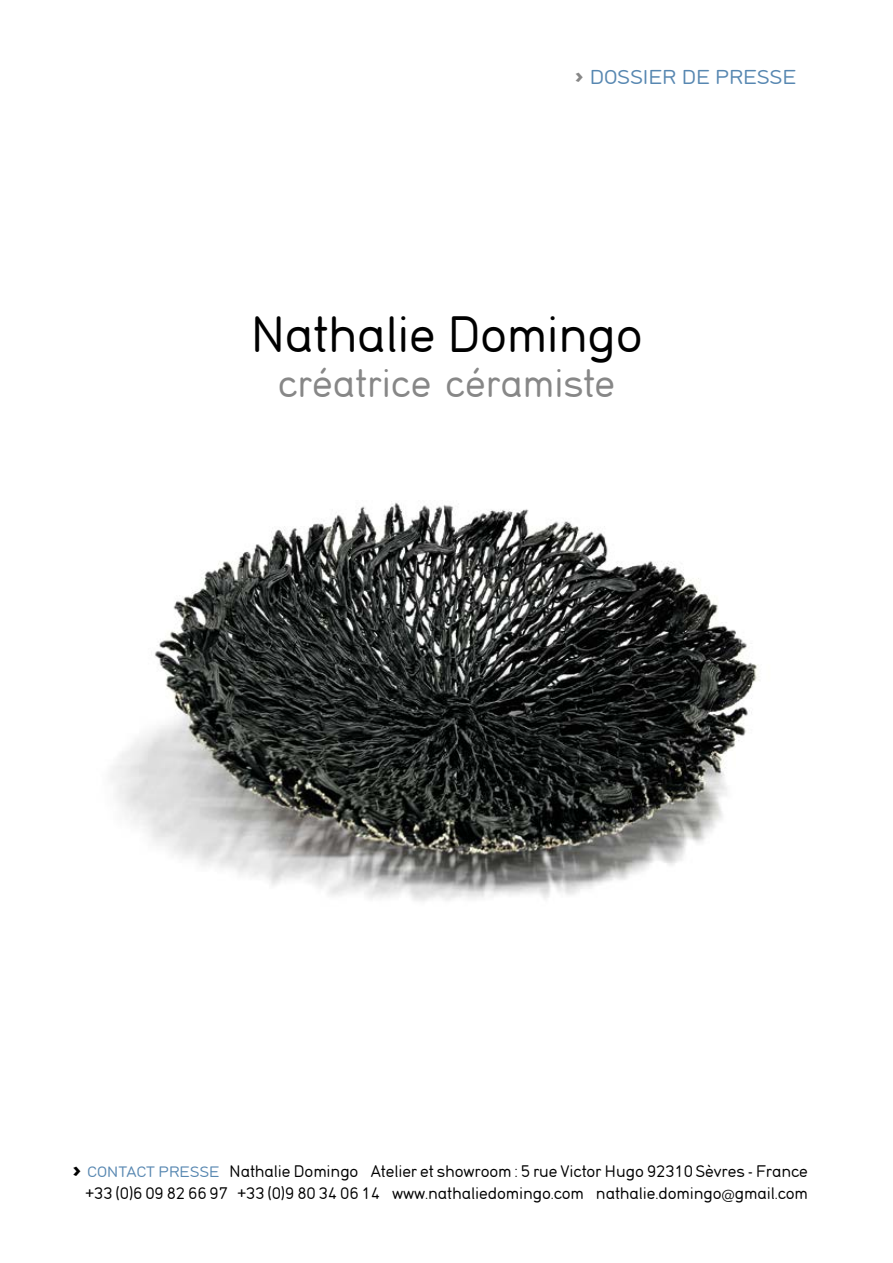
<style>
.page{position:relative;width:893px;height:1263px;background:#fff}
.page>*{position:absolute;margin:0;border:0;box-sizing:border-box;transform-origin:0 0}
.t1{font:48px "DIN17 SB";letter-spacing:-.015em;color:#000}
.t2{font:37.5px "DIN17 SB";letter-spacing:-.005em;color:#878787}
.t3{font:18.9px "DIN17 SB";letter-spacing:-.015em;color:#5787b1;scale:1.11 1}
.t4{font:15.75px/22.5px "DIN17 SB";letter-spacing:-.01em;color:#000;text-align:right}
.s1{font-family:"Triplex Serif";font-weight:700;font-size:24px;color:#878787}
.s2{font-family:"Triplex Serif";font-weight:700;font-size:24px}
.s3{font-size:14.1px;color:#5787b1}
</style>
<div class="page">
<img style="left:110px;top:502px;width:650px;height:399px">
<p class="t3" style="left:574px;top:66px;width:201px"><span class="s1">&gt;</span> Dossier de presse</p>
<h1 class="t1" style="left:250px;top:306px;width:394px">Nathalie Domingo</h1>
<h2 class="t2" style="left:278px;top:361px;width:339px">créatrice céramiste</h2>
<p class="t4" style="left:72px;top:1160px;width:737px"><span class="s2">&gt;</span> <span class="s3">Contact presse</span> Nathalie Domingo Atelier et showroom : 5 rue Victor Hugo 92310 Sèvres - France +33 (0)6 09 82 66 97 +33 (0)9 80 34 06 14 www.nathaliedomingo.com nathalie.domingo@gmail.com</p>
</div>
